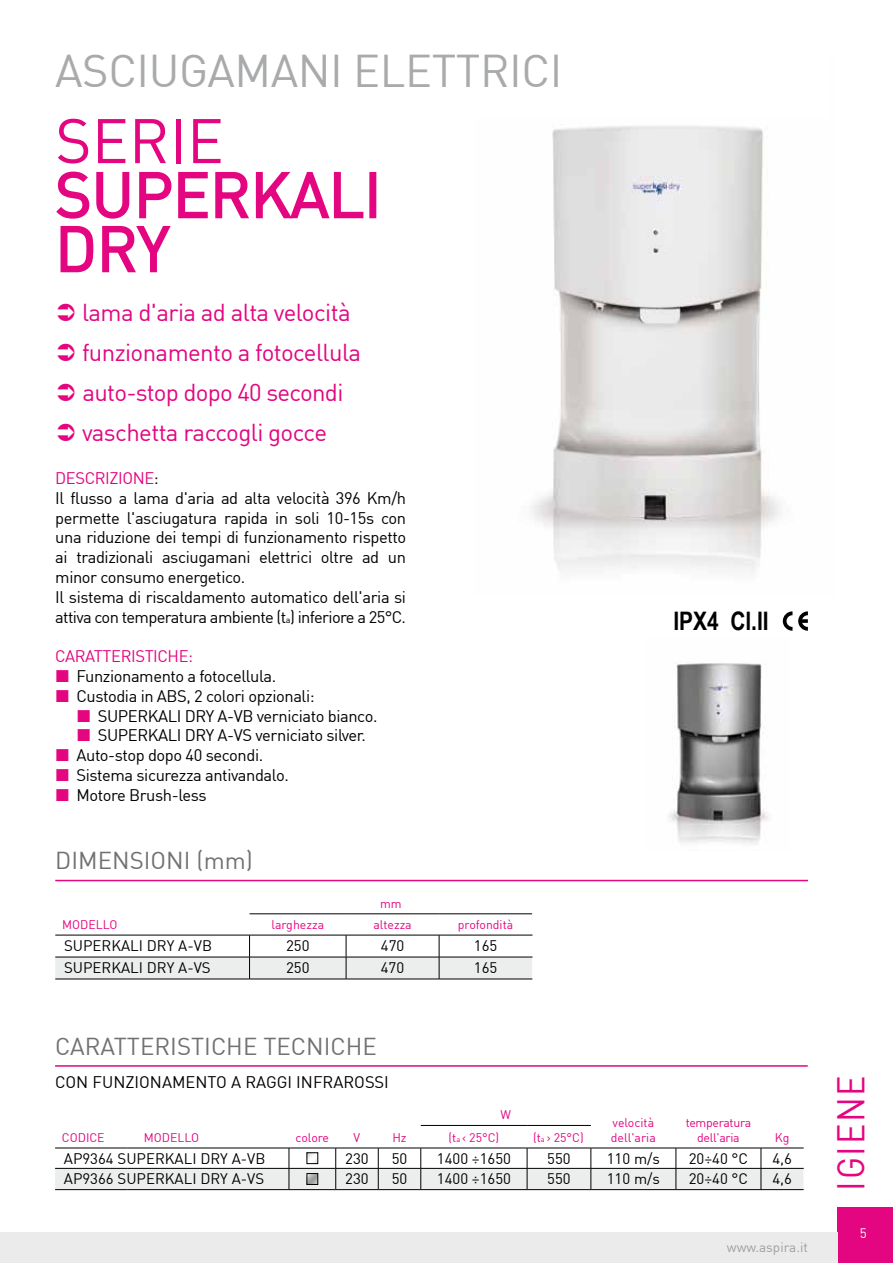
<style>
.page{position:relative;width:893px;height:1263px;background:#fff}
.page>*{position:absolute;margin:0;border:0;box-sizing:border-box;transform-origin:0 0}
.t1{font:61.8px/54px "DIN";color:#e40580}
.t2{font:45px "DIN";color:#a9aaac}
.t3{font:37.8px "DIN";color:#e40580;scale:.9 1}
.t4{font:700 25.5px "Arial Narrow";color:#000}
.t5{font:24px/39.8px "DIN";letter-spacing:-.025em;color:#e40580}
.t6{font:24px "DIN";color:#707172}
.t7{font:16.5px/19.8px "DIN";letter-spacing:-.025em;color:#000}
.t8{font:16.5px "DIN";letter-spacing:-.025em;color:#e40580}
.t9{font:16.5px "DIN";color:#000}
.t10{font:15px "DIN";color:#000}
.t11{font:13.5px "DIN";color:#9c9e9f}
.t12{font:13.5px "DIN";color:#fff}
.t13{font:12.3px/14.7px "DIN";color:#e40580}
.t14{font:12.3px "DIN";letter-spacing:-.025em;color:#e40580}
.s1{color:#e40580}
.s2{font-size:9px}
.s3{font-size:7.5px}
</style>
<div class="page">
<div style="left:838px;top:1208px;width:55px;height:55px;background:#e40580"></div>
<div style="left:0;top:1232px;width:838px;height:31px;background:#ebebec"></div>
<img style="left:531px;top:126px;width:250px;height:448px">
<img style="left:669px;top:663px;width:99px;height:181px">
<svg style="left:783px;top:611px;width:9px;height:20px"></svg>
<svg style="left:798px;top:611px;width:10px;height:20px"></svg>
<div style="left:369px;top:172px;width:7px;height:46px;border:2px solid #e40580"></div>
<svg style="left:56px;top:171px;width:308px;height:102px"></svg>
<hr style="left:55px;top:1065px;width:753px;height:2px;background:#e40580">
<hr style="left:421px;top:1125px;width:106px;height:1px;background:#000">
<hr style="left:527px;top:1125px;width:64px;height:1px;background:#000">
<hr style="left:761px;top:1148px;width:43px;height:1px;background:#000">
<hr style="left:289px;top:1189px;width:47px;height:1px;background:#000">
<hr style="left:55px;top:1189px;width:73px;height:1px;background:#000">
<hr style="left:128px;top:1189px;width:161px;height:1px;background:#000">
<hr style="left:761px;top:1168px;width:43px;height:1px;background:#000">
<hr style="left:336px;top:1189px;width:42px;height:1px;background:#000">
<hr style="left:378px;top:1189px;width:43px;height:1px;background:#000">
<hr style="left:421px;top:1189px;width:106px;height:1px;background:#000">
<hr style="left:527px;top:1189px;width:64px;height:1px;background:#000">
<hr style="left:591px;top:1189px;width:85px;height:1px;background:#000">
<hr style="left:676px;top:1189px;width:85px;height:1px;background:#000">
<hr style="left:761px;top:1189px;width:43px;height:1px;background:#000">
<svg style="left:55px;top:1148px;width:748px;height:41px"></svg>
<div style="left:307px;top:1173px;width:11px;height:11px;border:1px solid #000"></div>
<hr style="left:250px;top:913px;width:96px;height:1px;background:#000">
<hr style="left:346px;top:913px;width:93px;height:1px;background:#000">
<hr style="left:439px;top:913px;width:93px;height:1px;background:#000">
<hr style="left:55px;top:979px;width:195px;height:1px;background:#000">
<hr style="left:250px;top:979px;width:96px;height:1px;background:#000">
<hr style="left:346px;top:979px;width:93px;height:1px;background:#000">
<svg style="left:55px;top:935px;width:477px;height:44px"></svg>
<hr style="left:439px;top:957px;width:93px;height:1px;background:#000">
<hr style="left:439px;top:979px;width:93px;height:1px;background:#000">
<hr style="left:55px;top:880px;width:753px;height:1px;background:#e40580">
<h2 class="t2" style="left:55px;top:43px;width:27px">asciugamani</h2>
<h2 class="t2" style="left:353px;top:43px;width:24px">elettrici</h2>
<h1 class="t1" style="left:55px;top:113px;width:170px">SERIE super</h1>
<h1 class="t1" style="left:55px;top:221px;width:37px">dry</h1>
<h1 class="t1" style="left:251px;top:167px;width:70px">kali</h1>
<h3 class="t5" style="left:82px;top:292px;width:281px">lama d'aria ad alta velocità funzionamento a fotocellula auto-stop dopo 40 secondi vaschetta raccogli gocce</h3>
<p class="t7" style="left:55px;top:468px;width:352px"><span class="s1">DESCRIZIONE</span>:<br>Il flusso a lama d'aria ad alta velocità 396 Km/h permette l'asciugatura rapida in soli 10-15s con una riduzione dei tempi di funzionamento rispetto ai tradizionali asciugamani elettrici oltre ad un minor consumo energetico.<br>Il sistema di riscaldamento automatico dell'aria si attiva con temperatura ambiente (t<span class="s2">a</span>) inferiore a 25°C.</p>
<p class="t8" style="left:55px;top:646px;width:139px">CARATTERISTICHE:</p>
<p class="t7" style="left:77px;top:666px;width:201px">Funzionamento a fotocellula.</p>
<p class="t7" style="left:77px;top:686px;width:240px">Custodia in ABS, 2 colori opzionali:</p>
<p class="t7" style="left:98px;top:705px;width:281px">SUPERKALI DRY A-VB verniciato bianco.</p>
<p class="t7" style="left:98px;top:725px;width:270px">SUPERKALI DRY A-VS verniciato silver.</p>
<p class="t7" style="left:77px;top:745px;width:188px">Auto-stop dopo 40 secondi.</p>
<p class="t7" style="left:77px;top:765px;width:214px">Sistema sicurezza antivandalo.</p>
<p class="t7" style="left:77px;top:785px;width:132px">Motore Brush-less</p>
<h3 class="t6" style="left:55px;top:846px;width:199px">DIMENSIONI (mm)</h3>
<p class="t13" style="left:380px;top:896px;width:23px">mm</p>
<p class="t13" style="left:62px;top:917px;width:57px">MODELLO</p>
<p class="t13" style="left:271px;top:917px;width:54px">larghezza</p>
<p class="t13" style="left:373px;top:917px;width:40px">altezza</p>
<p class="t13" style="left:458px;top:917px;width:57px">profondità</p>
<p class="t10" style="left:64px;top:937px;width:149px">SUPERKALI DRY A-VB</p>
<p class="t10" style="left:286px;top:937px;width:25px">250</p>
<p class="t10" style="left:381px;top:937px;width:25px">470</p>
<p class="t10" style="left:474px;top:937px;width:25px">165</p>
<p class="t10" style="left:64px;top:958px;width:148px">SUPERKALI DRY A-VS</p>
<p class="t10" style="left:286px;top:958px;width:25px">250</p>
<p class="t10" style="left:381px;top:958px;width:25px">470</p>
<p class="t10" style="left:474px;top:958px;width:25px">165</p>
<h3 class="t6" style="left:55px;top:1031px;width:323px">CARATTERISTICHE TECNICHE</h3>
<p class="t7" style="left:55px;top:1071px;width:12px">con</p>
<p class="t7" style="left:93px;top:1071px;width:12px">funzionamento</p>
<p class="t9" style="left:231px;top:1071px;width:159px">a RAGGI INFRAROSSI</p>
<h3 class="t4" style="left:673px;top:602px;width:97px">IPX4 Cl.II</h3>
<p class="t13" style="left:62px;top:1130px;width:44px">CODICE</p>
<p class="t13" style="left:144px;top:1130px;width:57px">MODELLO</p>
<p class="t13" style="left:296px;top:1130px;width:35px">colore</p>
<p class="t13" style="left:354px;top:1130px;width:8px">V</p>
<p class="t13" style="left:392px;top:1130px;width:16px">Hz</p>
<p class="t13" style="left:501px;top:1107px;width:12px">W</p>
<p class="t13" style="left:611px;top:1115px;width:46px">velocità dell'aria</p>
<p class="t14" style="left:686px;top:1115px;width:67px">temperatura</p>
<p class="t13" style="left:449px;top:1130px;width:52px">(t<span class="s3">a</span> &lt; 25°C)</p>
<p class="t13" style="left:533px;top:1130px;width:52px">(t<span class="s3">a</span> &gt; 25°C)</p>
<p class="t14" style="left:697px;top:1130px;width:44px">dell'aria</p>
<p class="t13" style="left:775px;top:1130px;width:16px">Kg</p>
<p class="t10" style="left:64px;top:1149px;width:203px">AP9364 SUPERKALI DRY A-VB</p>
<p class="t10" style="left:345px;top:1149px;width:25px">230</p>
<p class="t10" style="left:392px;top:1149px;width:17px">50</p>
<p class="t10" style="left:437px;top:1149px;width:76px">1400 ÷1650</p>
<p class="t10" style="left:547px;top:1149px;width:25px">550</p>
<p class="t10" style="left:607px;top:1149px;width:55px">110 m/s</p>
<p class="t10" style="left:689px;top:1149px;width:61px">20÷40 °C</p>
<p class="t10" style="left:772px;top:1149px;width:21px">4,6</p>
<p class="t10" style="left:64px;top:1169px;width:202px">AP9366 SUPERKALI DRY A-VS</p>
<p class="t10" style="left:345px;top:1169px;width:25px">230</p>
<p class="t10" style="left:392px;top:1169px;width:17px">50</p>
<p class="t10" style="left:437px;top:1169px;width:76px">1400 ÷1650</p>
<p class="t10" style="left:547px;top:1169px;width:25px">550</p>
<p class="t10" style="left:607px;top:1169px;width:55px">110 m/s</p>
<p class="t10" style="left:689px;top:1169px;width:61px">20÷40 °C</p>
<p class="t10" style="left:772px;top:1169px;width:21px">4,6</p>
<p class="t11" style="left:727px;top:1239px;width:82px">www.aspira.it</p>
<h3 class="t3" style="left:827px;top:1191px;width:124px;rotate:-90deg">igiene</h3>
<p class="t12" style="left:860px;top:1225px;width:9px">5</p>
</div>
